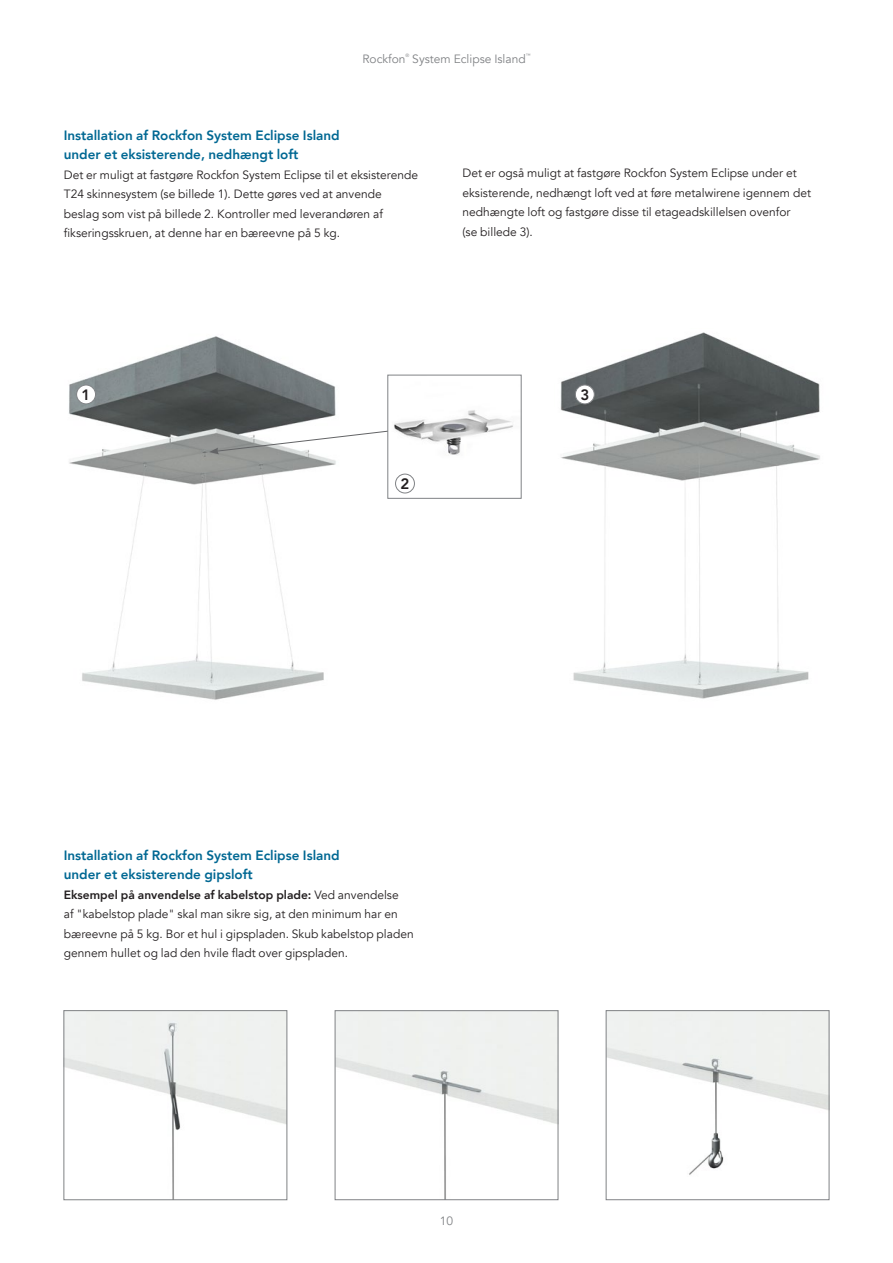
<style>
.page{position:relative;width:893px;height:1263px;background:#fff}
.page>*{position:absolute;margin:0;border:0;box-sizing:border-box;transform-origin:0 0}
.t1{font:800 15px "Avenir";color:#231f20}
.t2{font:800 13.5px/19.5px "Avenir";color:#006893}
.t3{font:12px/19.5px "Avenir";color:#231f20}
.t4{font:12px "Avenir";color:#808285}
.t5{font:4.8px "Avenir";color:#808285}
.s1{font-weight:800}
</style>
<div class="page">
<img style="left:66px;top:1012px;width:219px;height:186px">
<div style="left:64px;top:1010px;width:223px;height:190px;border:1px solid #808285"></div>
<img style="left:608px;top:1012px;width:219px;height:163px">
<div style="left:606px;top:1010px;width:223px;height:190px;border:1px solid #808285"></div>
<img style="left:337px;top:1012px;width:219px;height:186px">
<div style="left:335px;top:1010px;width:223px;height:190px;border:1px solid #808285"></div>
<img style="left:394px;top:410px;width:119px;height:84px">
<img style="left:69px;top:336px;width:267px;height:364px">
<img style="left:560px;top:332px;width:260px;height:367px">
<div style="left:77px;top:385px;width:19px;height:19px;background:#fff;border-radius:50%"></div>
<div style="left:76px;top:385px;width:20px;height:19px;border:1px solid #808285;border-radius:50%"></div>
<div style="left:575px;top:385px;width:19px;height:19px;background:#fff;border-radius:50%"></div>
<div style="left:575px;top:385px;width:19px;height:19px;border:1px solid #808285;border-radius:50%"></div>
<div style="left:396px;top:474px;width:18px;height:19px;background:#fff;border-radius:50%"></div>
<div style="left:395px;top:474px;width:20px;height:19px;border:1px solid #808285;border-radius:50%"></div>
<svg style="left:209px;top:430px;width:179px;height:24px"></svg>
<p class="t4" style="left:362px;top:52px;width:45px">Rockfon</p>
<p class="t5" style="left:406px;top:53px;width:5px">®</p>
<p class="t4" style="left:412px;top:52px;width:115px">System Eclipse Island</p>
<p class="t5" style="left:526px;top:53px;width:6px">™</p>
<p class="t2" style="left:64px;top:125px;width:277px">Installation af Rockfon System Eclipse Island under et eksisterende, nedhængt loft</p>
<p class="t3" style="left:64px;top:165px;width:356px">Det er muligt at fastgøre Rockfon System Eclipse til et eksisterende T24 skinnesystem (se billede 1). Dette gøres ved at anvende beslag som vist på billede 2. Kontroller med leverandøren af fikseringsskruen, at denne har en bæreevne på 5 kg.</p>
<p class="t3" style="left:462px;top:164px;width:350px">Det er også muligt at fastgøre Rockfon System Eclipse under et eksisterende, nedhængt loft ved at føre metalwirene igennem det nedhængte loft og fastgøre disse til etageadskillelsen ovenfor<br>(se billede 3).</p>
<p class="t1" style="left:82px;top:383px;width:10px">1</p>
<p class="t1" style="left:580px;top:383px;width:10px">3</p>
<p class="t1" style="left:401px;top:472px;width:10px">2</p>
<p class="t2" style="left:64px;top:845px;width:277px">Installation af Rockfon System Eclipse Island under et eksisterende gipsloft</p>
<p class="t3" style="left:64px;top:885px;width:351px"><span class="s1">Eksempel på anvendelse af kabelstop plade:</span> Ved anvendelse<br>af "kabelstop plade" skal man sikre sig, at den minimum har en bæreevne på 5 kg. Bor et hul i gipspladen. Skub kabelstop pladen gennem hullet og lad den hvile fladt over gipspladen.</p>
<p class="t4" style="left:440px;top:1213px;width:15px">10</p>
</div>
